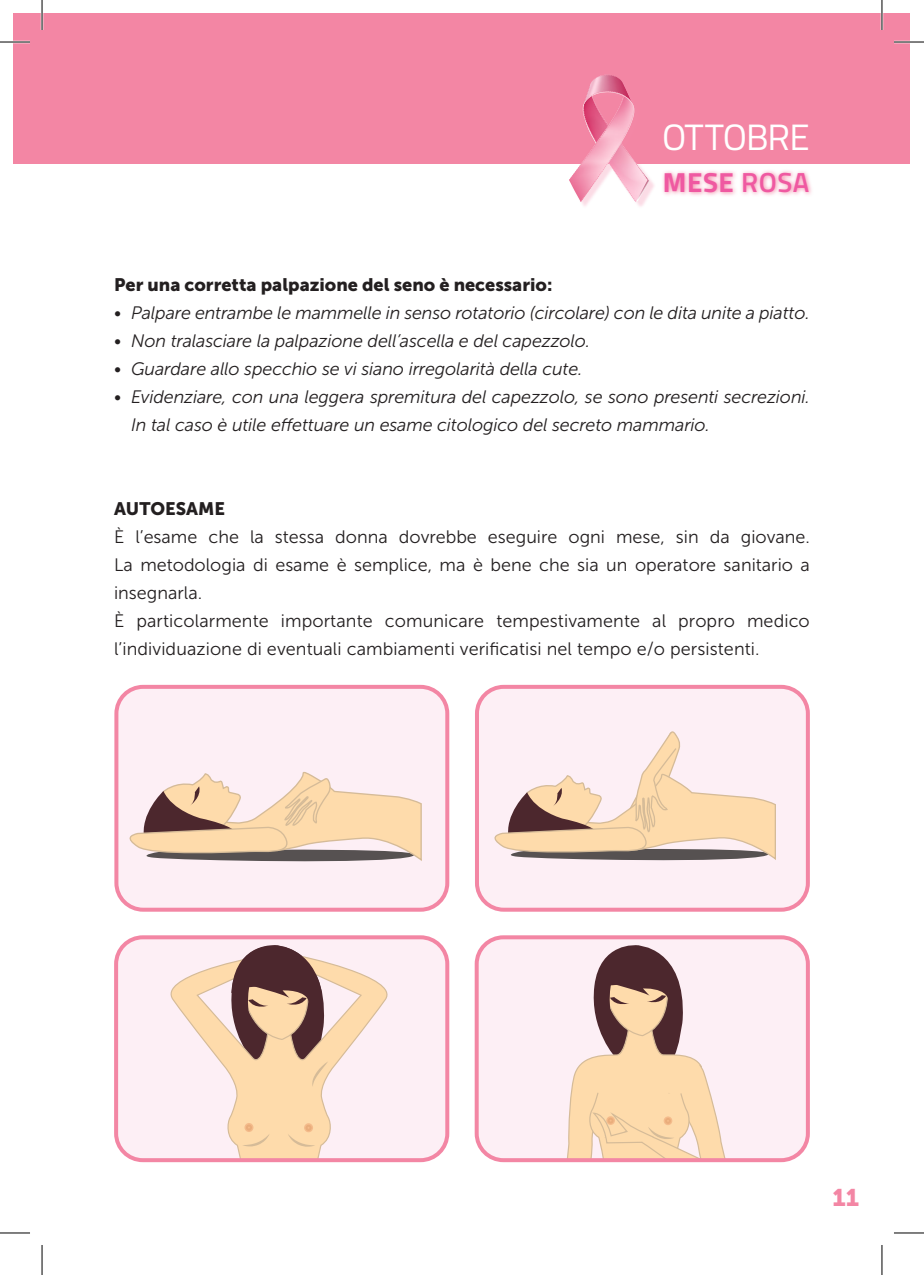
<style>
.page{position:relative;width:924px;height:1275px;background:#fff}
.page>*{position:absolute;margin:0;border:0;box-sizing:border-box;transform-origin:0 0}
.t1{font:36.6px "Titillium";letter-spacing:-.035em;color:#fff}
.t2{font:700 27.6px "Titillium";color:#ef59a1}
.t3{font:24px "Museo Sans 900";color:#f386a4}
.t4{font:italic 18px/28px "Museo Sans 300";letter-spacing:-.01em;color:#231f20}
.t5{font:18px/28px "Museo Sans 300";letter-spacing:.005em;color:#231f20;text-align:justify}
.t6{font:18px "Museo Sans 900";color:#231f20}
.s1{font-weight:600}
</style>
<div class="page">
<div style="left:116px;top:687px;width:331px;height:222px;background:#fdeff5;border-radius:27px"></div>
<svg style="left:129px;top:771px;width:293px;height:91px"></svg>
<div style="left:114px;top:685px;width:335px;height:226px;border:4px solid #f386a4;border-radius:27px"></div>
<div style="left:476px;top:687px;width:331px;height:222px;background:#fdeff5;border-radius:27px"></div>
<svg style="left:494px;top:731px;width:282px;height:130px"></svg>
<div style="left:474px;top:685px;width:335px;height:226px;border:4px solid #f386a4;border-radius:27px"></div>
<div style="left:116px;top:937px;width:331px;height:223px;background:#fdeff5;border-radius:27px"></div>
<svg style="left:170px;top:962px;width:218px;height:195px"></svg>
<svg style="left:304px;top:1123px;width:9px;height:9px"></svg>
<div style="left:305px;top:1124px;width:6px;height:7px;background:#eaad7b;border-radius:50%"></div>
<svg style="left:288px;top:1126px;width:27px;height:20px"></svg>
<svg style="left:242px;top:1124px;width:27px;height:22px"></svg>
<svg style="left:226px;top:945px;width:102px;height:141px"></svg>
<div style="left:114px;top:935px;width:335px;height:227px;border:4px solid #f386a4;border-radius:27px"></div>
<div style="left:476px;top:937px;width:331px;height:223px;background:#fdeff5;border-radius:27px"></div>
<svg style="left:567px;top:945px;width:158px;height:212px"></svg>
<div style="left:474px;top:935px;width:335px;height:227px;border:4px solid #f386a4;border-radius:27px"></div>
<div style="left:14px;top:14px;width:895px;height:150px;background:#f386a4"></div>
<div style="left:570px;top:76px;width:85px;height:132px;background:#f38aaa;opacity:.3"></div>
<img style="left:647px;top:91px;width:2px;height:111px">
<svg style="left:569px;top:75px;width:78px;height:127px"></svg>
<svg style="left:663px;top:170px;width:149px;height:26px"></svg>
<hr style="left:0;top:41px;width:30px;height:2px;background:#fff">
<hr style="left:893px;top:41px;width:30px;height:2px;background:#fff">
<hr style="left:41px;top:0;width:2px;height:30px;background:#fff">
<hr style="left:880px;top:0;width:2px;height:30px;background:#fff">
<hr style="left:0;top:42px;width:30px;height:1px;background:#000">
<hr style="left:893px;top:42px;width:30px;height:1px;background:#000">
<hr style="left:0;top:1232px;width:30px;height:1px;background:#000">
<hr style="left:893px;top:1232px;width:30px;height:1px;background:#000">
<hr style="left:42px;top:0;width:1px;height:30px;background:#000">
<hr style="left:42px;top:1245px;width:1px;height:30px;background:#000">
<hr style="left:881px;top:0;width:1px;height:30px;background:#000">
<hr style="left:881px;top:1245px;width:1px;height:30px;background:#000">
<p class="t1" style="left:662px;top:111px;width:149px">OTTOBRE</p>
<p class="t2" style="left:662px;top:161px;width:148px">MESE <span class="s1">ROSA</span></p>
<p class="t6" style="left:114px;top:274px;width:439px">Per una corretta palpazione del seno è necessario:</p>
<p class="t4" style="left:114px;top:299px;width:696px">• Palpare entrambe le mammelle in senso rotatorio (circolare) con le dita unite a piatto.</p>
<p class="t4" style="left:114px;top:327px;width:477px">• Non tralasciare la palpazione dell’ascella e del capezzolo.</p>
<p class="t4" style="left:114px;top:355px;width:469px">• Guardare allo specchio se vi siano irregolarità della cute.</p>
<p class="t4" style="left:131px;top:383px;width:680px;text-indent:-17px">• Evidenziare, con una leggera spremitura del capezzolo, se sono presenti secrezioni.<br>In tal caso è utile effettuare un esame citologico del secreto mammario.</p>
<p class="t6" style="left:114px;top:498px;width:112px">AUTOESAME</p>
<p class="t5" style="left:114px;top:523px;width:697px">È l’esame che la stessa donna dovrebbe eseguire ogni mese, sin da giovane.<br>La metodologia di esame è semplice, ma è bene che sia un operatore sanitario a insegnarla.</p>
<p class="t5" style="left:114px;top:607px;width:697px">È particolarmente importante comunicare tempestivamente al propro medico l’individuazione di eventuali cambiamenti verificatisi nel tempo e/o persistenti.</p>
<p class="t3" style="left:832px;top:1184px;width:28px">11</p>
</div>
